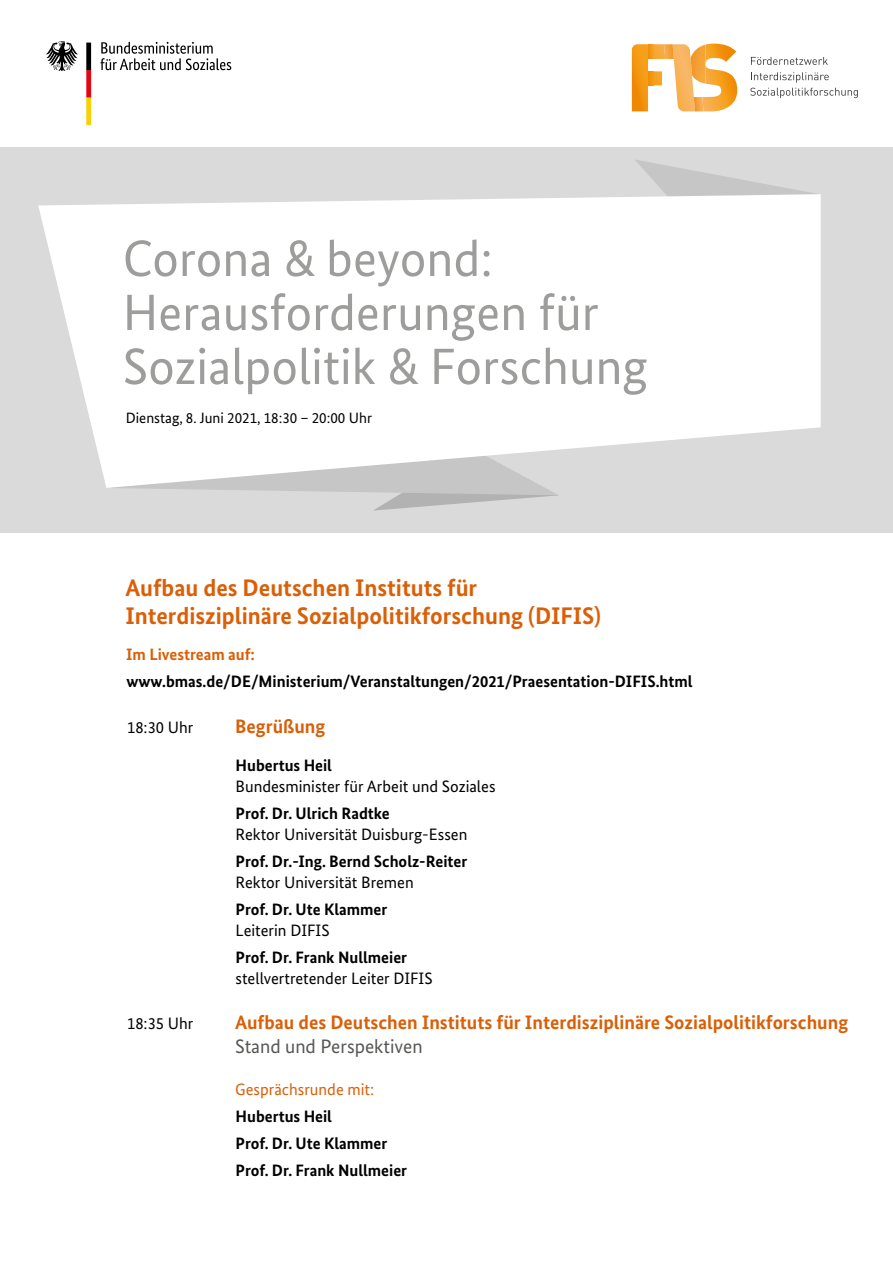
<style>
.page{position:relative;width:893px;height:1263px;background:#fff}
.page>*{position:absolute;margin:0;border:0;box-sizing:border-box;transform-origin:0 0}
.Headline{font:51px/54px "Bundes Sans";color:#9d9d9c}
.Subline{font:700 24px/28.5px "Bundes Sans";color:#da5f06}
.Copy{font:700 19.5px/24px "Bundes Sans";color:#da5f06}
.Copy_ohne_Abstand{font:16.5px/21px "Bundes Sans";color:#000}
.Copy_ohne_Abstand-2{font:700 16.5px/21px "Bundes Sans";color:#000}
.Copy_H3{font:700 16.5px "Bundes Sans";color:#000}
.Copy-2{font:16.5px "Bundes Sans";color:#da5f06}
.Copy-3{font:16.5px "Bundes Sans";color:#000}
.Copy_H3-2{font:700 16.5px "Bundes Sans";color:#da5f06}
.Copy-4{font:15px "Bundes Sans";color:#000}
.s1{font-weight:700}
.s2{font-weight:400}
.s3{font-weight:400;color:#575756}
</style>
<div class="page">
<svg style="left:632px;top:44px;width:105px;height:67px"></svg>
<img style="left:691px;top:45px;width:14px;height:39px">
<svg style="left:751px;top:57px;width:77px;height:8px"></svg>
<svg style="left:750px;top:72px;width:108px;height:26px"></svg>
<div style="left:0;top:147px;width:893px;height:386px;background:#dadada"></div>
<svg style="left:635px;top:160px;width:181px;height:34px"></svg>
<svg style="left:138px;top:488px;width:421px;height:23px"></svg>
<svg style="left:38px;top:194px;width:783px;height:294px;fill:#fff"></svg>
<svg style="left:100px;top:42px;width:131px;height:28px"></svg>
<svg style="left:46px;top:41px;width:32px;height:30px"></svg>
<svg style="left:86px;top:43px;width:5px;height:82px"></svg>
<p class="Headline" style="left:123px;top:231px;width:527px">Corona &amp; beyond:<br>Herausforderungen für<br>Sozialpolitik &amp; Forschung</p>
<p class="Copy-4" style="left:126px;top:409px;width:248px">Dienstag, 8. Juni 2021, 18:30 – 20:00 Uhr</p>
<p class="Subline" style="left:125px;top:573px;width:477px">Aufbau des Deutschen Instituts für<br>Interdisziplinäre Sozialpolitikforschung (DIFIS)</p>
<p class="Copy_H3-2" style="left:126px;top:645px;width:130px">Im Livestream auf:</p>
<p class="Copy_H3" style="left:127px;top:671px;width:568px">www.bmas.de/DE/Ministerium/Veranstaltungen/2021/Praesentation-DIFIS.html</p>
<p class="Copy-3" style="left:127px;top:717px;width:68px">18:30 Uhr</p>
<p class="Copy" style="left:235px;top:714px;width:92px">Begrüßung</p>
<p class="Copy_ohne_Abstand" style="left:236px;top:754px;width:261px"><span class="s1">Hubertus Heil<br></span>Bundesminister für Arbeit und Soziales</p>
<p class="Copy_ohne_Abstand" style="left:236px;top:802px;width:233px"><span class="s1">Prof. Dr. Ulrich Radtke<br></span>Rektor Universität Duisburg-Essen</p>
<p class="Copy_ohne_Abstand-2" style="left:236px;top:850px;width:233px">Prof. Dr.-Ing. Bernd Scholz-Reiter<br><span class="s2">Rektor Universität Bremen</span></p>
<p class="Copy_ohne_Abstand-2" style="left:236px;top:898px;width:153px">Prof. Dr. Ute Klammer<br><span class="s2">Leiterin DIFIS</span></p>
<p class="Copy_ohne_Abstand" style="left:236px;top:946px;width:199px"><span class="s1">Prof. Dr. Frank Nullmeier </span>stellvertretender Leiter DIFIS</p>
<p class="Copy-3" style="left:127px;top:1013px;width:68px">18:35 Uhr</p>
<p class="Copy" style="left:235px;top:1010px;width:615px">Aufbau des Deutschen Instituts für Interdisziplinäre Sozialpolitikforschung<br><span class="s3">Stand und Perspektiven</span></p>
<p class="Copy-2" style="left:235px;top:1079px;width:141px">Gesprächsrunde mit:</p>
<p class="Copy_ohne_Abstand-2" style="left:236px;top:1106px;width:98px">Hubertus Heil</p>
<p class="Copy_ohne_Abstand-2" style="left:236px;top:1133px;width:153px">Prof. Dr. Ute Klammer</p>
<p class="Copy_ohne_Abstand-2" style="left:236px;top:1160px;width:173px">Prof. Dr. Frank Nullmeier</p>
</div>
